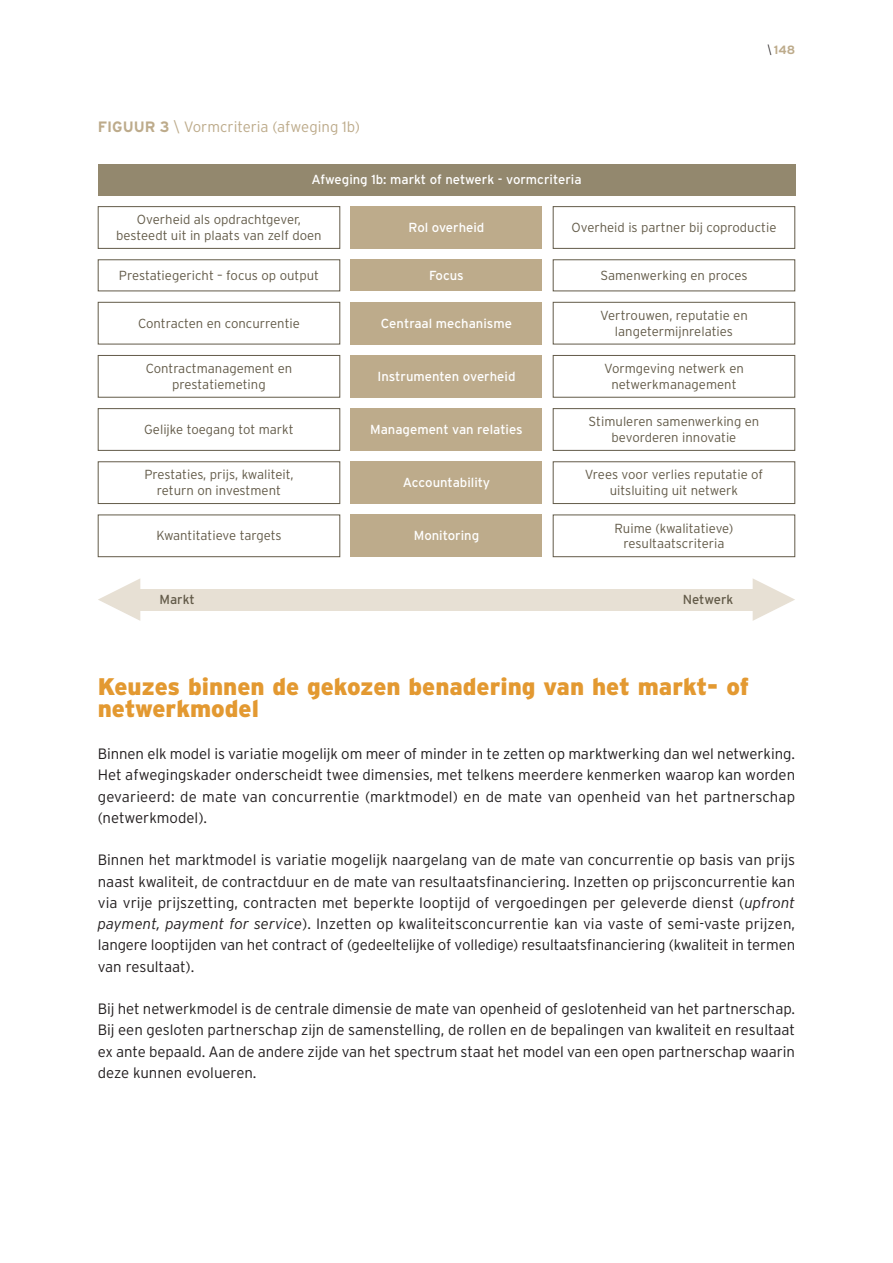
<style>
.page{position:relative;width:893px;height:1263px;background:#fff}
.page>*{position:absolute;margin:0;border:0;box-sizing:border-box;transform-origin:0 0}
.t1{font:900 24px/21.3px "Interstate";color:#e39931}
.t2{font:300 15px/21.3px "Interstate";letter-spacing:-.005em;color:#231f20;text-align:justify}
.t3{font:300 15px "Interstate";color:#bdab8b}
.t4{font:300 13.2px/15.8px "Interstate";color:#635b49;text-align:center}
.t5{font:13.2px "Interstate";color:#fff}
.t6{font:13.2px "Interstate";color:#635b49}
.t7{font:700 12px "Interstate";color:#bdab8b}
.s1{font-weight:700}
.s2{font-family:"Interstate Condensed";font-weight:300;color:#231f20}
.s3{font-style:italic}
</style>
<div class="page">
<div style="left:98px;top:164px;width:697px;height:32px;background:#93886e"></div>
<div style="left:138px;top:589px;width:617px;height:21px;background:#e7e0d4"></div>
<div style="left:351px;top:206px;width:191px;height:43px;background:#bdab8b"></div>
<div style="left:98px;top:206px;width:242px;height:43px;border:1px solid #635b49"></div>
<div style="left:553px;top:206px;width:242px;height:43px;border:1px solid #635b49"></div>
<div style="left:351px;top:259px;width:191px;height:32px;background:#bdab8b"></div>
<div style="left:98px;top:259px;width:242px;height:32px;border:1px solid #635b49"></div>
<div style="left:553px;top:259px;width:242px;height:32px;border:1px solid #635b49"></div>
<div style="left:351px;top:302px;width:191px;height:42px;background:#bdab8b"></div>
<div style="left:98px;top:302px;width:242px;height:42px;border:1px solid #635b49"></div>
<div style="left:553px;top:302px;width:242px;height:42px;border:1px solid #635b49"></div>
<div style="left:351px;top:355px;width:191px;height:43px;background:#bdab8b"></div>
<div style="left:98px;top:355px;width:242px;height:43px;border:1px solid #635b49"></div>
<div style="left:553px;top:355px;width:242px;height:43px;border:1px solid #635b49"></div>
<div style="left:351px;top:408px;width:191px;height:43px;background:#bdab8b"></div>
<div style="left:98px;top:408px;width:242px;height:43px;border:1px solid #635b49"></div>
<div style="left:553px;top:408px;width:242px;height:43px;border:1px solid #635b49"></div>
<div style="left:351px;top:461px;width:191px;height:43px;background:#bdab8b"></div>
<div style="left:98px;top:461px;width:242px;height:43px;border:1px solid #635b49"></div>
<div style="left:553px;top:461px;width:242px;height:43px;border:1px solid #635b49"></div>
<div style="left:351px;top:514px;width:191px;height:43px;background:#bdab8b"></div>
<div style="left:98px;top:514px;width:242px;height:43px;border:1px solid #635b49"></div>
<div style="left:553px;top:514px;width:242px;height:43px;border:1px solid #635b49"></div>
<svg style="left:98px;top:578px;width:42px;height:43px"></svg>
<svg style="left:753px;top:578px;width:42px;height:43px"></svg>
<p class="t3" style="left:98px;top:121px;width:264px"><span class="s1">FIGUUR 3</span> \ Vormcriteria (afweging 1b)</p>
<p class="t5" style="left:311px;top:175px;width:272px">Afweging 1b: markt of netwerk - vormcriteria</p>
<p class="t7" style="left:768px;top:45px;width:29px"><span class="s2">\</span> 148</p>
<p class="t4" style="left:116px;top:213px;width:207px">Overheid als opdrachtgever, besteedt uit in plaats van zelf doen</p>
<p class="t4" style="left:571px;top:221px;width:207px">Overheid is partner bij coproductie</p>
<p class="t4" style="left:119px;top:269px;width:202px">Prestatiegericht – focus op output</p>
<p class="t5" style="left:429px;top:270px;width:36px">Focus</p>
<p class="t4" style="left:600px;top:269px;width:149px">Samenwerking en proces</p>
<p class="t4" style="left:138px;top:316px;width:163px">Contracten en concurrentie</p>
<p class="t5" style="left:381px;top:318px;width:133px">Centraal mechanisme</p>
<p class="t4" style="left:600px;top:308px;width:149px">Vertrouwen, reputatie en langetermijnrelaties</p>
<p class="t5" style="left:377px;top:371px;width:139px">Instrumenten overheid</p>
<p class="t5" style="left:409px;top:222px;width:77px">Rol overheid</p>
<p class="t4" style="left:146px;top:362px;width:148px">Contractmanagement en prestatiemeting</p>
<p class="t4" style="left:604px;top:362px;width:141px">Vormgeving netwerk en netwerkmanagement</p>
<p class="t4" style="left:144px;top:423px;width:151px">Gelijke toegang tot markt</p>
<p class="t5" style="left:370px;top:424px;width:154px">Management van relaties</p>
<p class="t4" style="left:589px;top:415px;width:172px">Stimuleren samenwerking en bevorderen innovatie</p>
<p class="t5" style="left:403px;top:478px;width:89px">Accountability</p>
<p class="t4" style="left:144px;top:468px;width:151px">Prestaties, prijs, kwaliteit, return on investment</p>
<p class="t4" style="left:585px;top:468px;width:180px">Vrees voor verlies reputatie of uitsluiting uit netwerk</p>
<p class="t4" style="left:156px;top:529px;width:127px">Kwantitatieve targets</p>
<p class="t5" style="left:414px;top:531px;width:67px">Monitoring</p>
<p class="t4" style="left:614px;top:521px;width:120px">Ruime (kwalitatieve) resultaatscriteria</p>
<p class="t6" style="left:159px;top:595px;width:37px">Markt</p>
<p class="t6" style="left:683px;top:595px;width:52px">Netwerk</p>
<p class="t1" style="left:98px;top:678px;width:653px">Keuzes binnen de gekozen benadering van het markt- of netwerkmodel</p>
<p class="t2" style="left:98px;top:744px;width:699px">Binnen elk model is variatie mogelijk om meer of minder in te zetten op marktwerking dan wel netwerking.<br>Het afwegingskader onderscheidt twee dimensies, met telkens meerdere kenmerken waarop kan worden gevarieerd: de mate van concurrentie (marktmodel) en de mate van openheid van het partnerschap (netwerkmodel).</p>
<p class="t2" style="left:98px;top:851px;width:699px">Binnen het marktmodel is variatie mogelijk naargelang van de mate van concurrentie op basis van prijs naast kwaliteit, de contractduur en de mate van resultaatsfinanciering. Inzetten op prijsconcurrentie kan via vrije prijszetting, contracten met beperkte looptijd of vergoedingen per geleverde dienst (<span class="s3">upfront payment, payment for service</span>). Inzetten op kwaliteitsconcurrentie kan via vaste of semi-vaste prijzen, langere looptijden van het contract of (gedeeltelijke of volledige) resultaatsfinanciering (kwaliteit in termen van resultaat).</p>
<p class="t2" style="left:98px;top:999px;width:699px">Bij het netwerkmodel is de centrale dimensie de mate van openheid of geslotenheid van het partnerschap.<br>Bij een gesloten partnerschap zijn de samenstelling, de rollen en de bepalingen van kwaliteit en resultaat ex ante bepaald. Aan de andere zijde van het spectrum staat het model van een open partnerschap waarin deze kunnen evolueren.</p>
</div>
